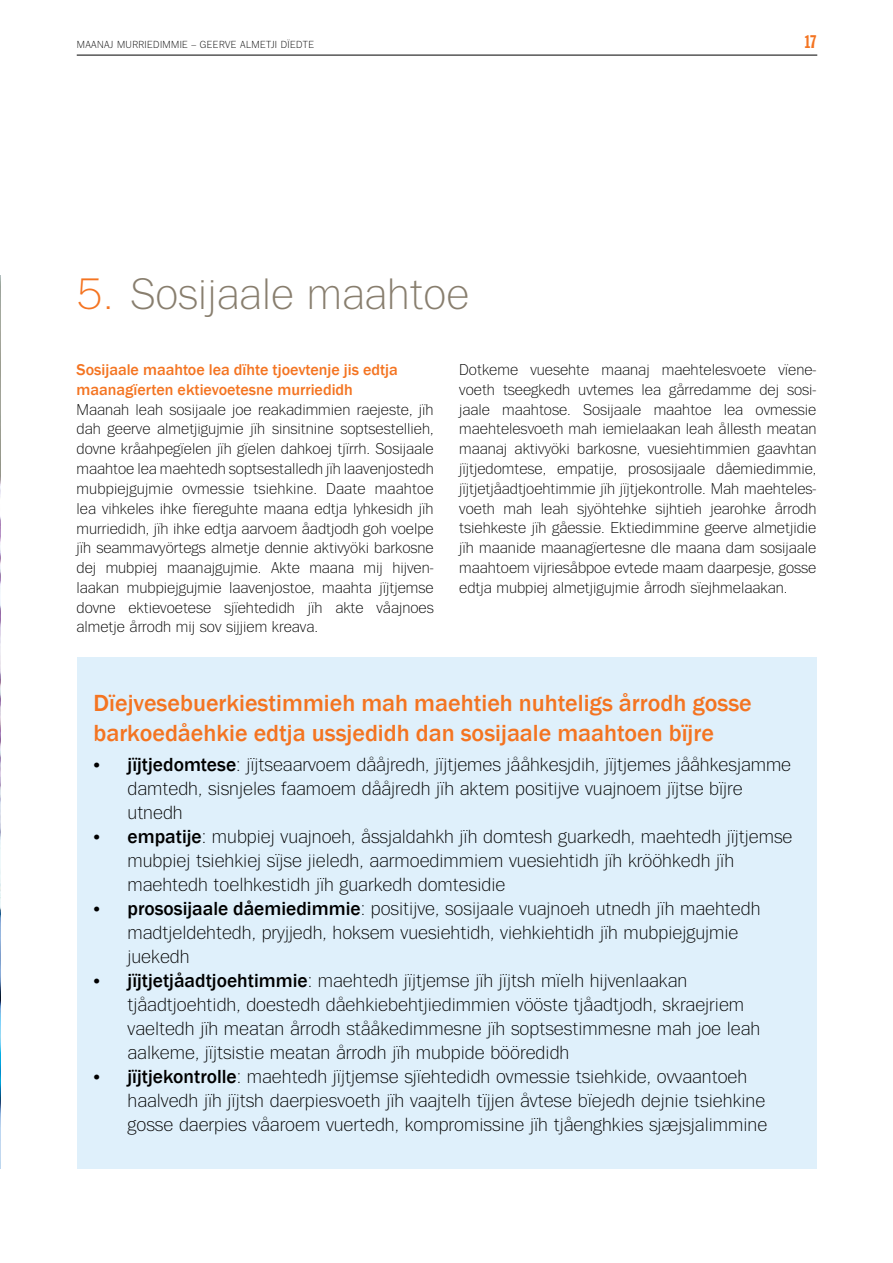
<style>
.page{position:relative;width:893px;height:1263px;background:#fff}
.page>*{position:absolute;margin:0;border:0;box-sizing:border-box;transform-origin:0 0}
.t1{font:300 45px "Tee Franklin";color:#887e6e}
.t2{font:500 24px/30px "Franklin Gothic";color:#f47421}
.t3{font:300 19.5px/24px "Tee Franklin";color:#000}
.t4{font:18px "Franklin Gothic Extra Cond";color:#f47421}
.t5{font:300 16.05px/19.8px "Tee Franklin";color:#000;text-align:justify}
.t6{font:500 16.05px/19.8px "Franklin Gothic";color:#f47421}
.t7{font:300 10.5px "Tee Franklin";color:#000}
.s1{color:#f47421}
.s2{font-family:"Franklin Gothic";font-weight:500}
</style>
<div class="page">
<hr style="left:77px;top:55px;width:740px;height:1px;background:#000">
<img style="left:0;top:276px;width:1px;height:892px">
<div style="left:77px;top:657px;width:739px;height:511px;background:#dff0fb"></div>
<p class="t7" style="left:77px;top:39px;width:16px">Maana</p>
<p class="t7" style="left:110px;top:39px;width:29px">j murriedimmie</p>
<p class="t7" style="left:192px;top:39px;width:16px">– geerve</p>
<p class="t7" style="left:240px;top:39px;width:8px">almet</p>
<p class="t7" style="left:271px;top:39px;width:17px">ji dïedte</p>
<p class="t4" style="left:805px;top:32px;width:13px">17</p>
<h1 class="t1" style="left:77px;top:269px;width:394px"><span class="s1">5.</span> Sosijaale maahtoe</h1>
<p class="t6" style="left:77px;top:360px;width:323px">Sosijaale maahtoe lea dïhte tjoevtenje jis edtja maanagïerten ektievoetesne murriedidh</p>
<p class="t5" style="left:77px;top:399px;width:359px">Maanah leah sosijaale joe reakadimmien raejeste, jïh dah geerve almetjigujmie jïh sinsitnine soptsestellieh, dovne kråahpegïelen jïh gïelen dahkoej tjïrrh. Sosijaale maahtoe lea maehtedh soptsestalledh jïh laavenjostedh mubpiejgujmie ovmessie tsiehkine. Daate maahtoe lea vihkeles ihke fïereguhte maana edtja lyhkesidh jïh murriedidh, jïh ihke edtja aarvoem åadtjodh goh voelpe jïh seammavyörtegs almetje dennie aktivyöki barkosne dej mubpiej maanajgujmie. Akte maana mij hijven&shy;laakan mubpiejgujmie laavenjostoe, maahta jïjtjemse dovne ektievoetese sjïehtedidh jïh akte våajnoes almetje årrodh mij sov sijjiem kreava.</p>
<p class="t5" style="left:459px;top:360px;width:359px">Dotkeme vuesehte maanaj maehtelesvoete vïene&shy;voeth tseegkedh uvtemes lea gårredamme dej sosi&shy;jaale maahtose. Sosijaale maahtoe lea ovmessie maehtelesvoeth mah iemielaakan leah ållesth meatan maanaj aktivyöki barkosne, vuesiehtimmien gaavhtan jïjtjedomtese, empatije, prososijaale dåemiedimmie, jïjtjetjåadtjoehtimmie jïh jïjtjekontrolle. Mah maehteles&shy;voeth mah leah sjyöhtehke sijhtieh jearohke årrodh tsiehkeste jïh gåessie. Ektiedimmine geerve almetjidie jïh maanide maanagïertesne dle maana dam sosijaale maahtoem vijriesåbpoe evtede maam daarpesje, gosse edtja mubpiej almetjigujmie årrodh sïejhmelaakan.</p>
<h2 class="t2" style="left:94px;top:688px;width:660px">Dïejvesebuerkiestimmieh mah maehtieh nuhteligs årrodh gosse barkoedåehkie edtja ussjedidh dan sosijaale maahtoen bïjre</h2>
<p class="t3" style="left:128px;top:753px;width:665px;text-indent:-34px">• <span class="s2">jïjtjedomtese</span>: jïjtseaarvoem dååjredh, jïjtjemes jååhkesjdih, jïjtjemes jååhkesjamme damtedh, sisnjeles faamoem dååjredh jïh aktem positijve vuajnoem jïjtse bïjre utnedh</p>
<p class="t3" style="left:128px;top:825px;width:666px;text-indent:-34px">• <span class="s2">empatije</span>: mubpiej vuajnoeh, åssjaldahkh jïh domtesh guarkedh, maehtedh jïjtjemse mubpiej tsiehkiej sïjse jieledh, aarmoedimmiem vuesiehtidh jïh krööhkedh jïh - maehtedh toelhkestidh jïh guarkedh domtesidie</p>
<p class="t3" style="left:128px;top:897px;width:634px;text-indent:-34px">• <span class="s2">prososijaale dåemiedimmie</span>: positijve, sosijaale vuajnoeh utnedh jïh maehtedh madtjeldehtedh, pryjjedh, hoksem vuesiehtidh, viehkiehtidh jïh mubpiejgujmie juekedh</p>
<p class="t3" style="left:128px;top:969px;width:634px;text-indent:-34px">• <span class="s2">jïjtjetjåadtjoehtimmie</span>: maehtedh jïjtjemse jïh jïjtsh mïelh hijvenlaakan tjåadtjoehtidh, doestedh dåehkiebehtjiedimmien vööste tjåadtjodh, skraejriem vaeltedh jïh meatan årrodh stååkedimmesne jïh soptsestimmesne mah joe leah aalkeme, jïjtsistie meatan årrodh jïh mubpide bööredidh</p>
<p class="t3" style="left:128px;top:1065px;width:641px;text-indent:-34px">• <span class="s2">jïjtjekontrolle</span>: maehtedh jïjtjemse sjïehtedidh ovmessie tsiehkide, ovvaantoeh haalvedh jïh jïjtsh daerpiesvoeth jïh vaajtelh tïjjen åvtese bïejedh dejnie tsiehkine gosse daerpies våaroem vuertedh, kompromissine jïh tjåenghkies sjæjsjalimmine</p>
</div>
